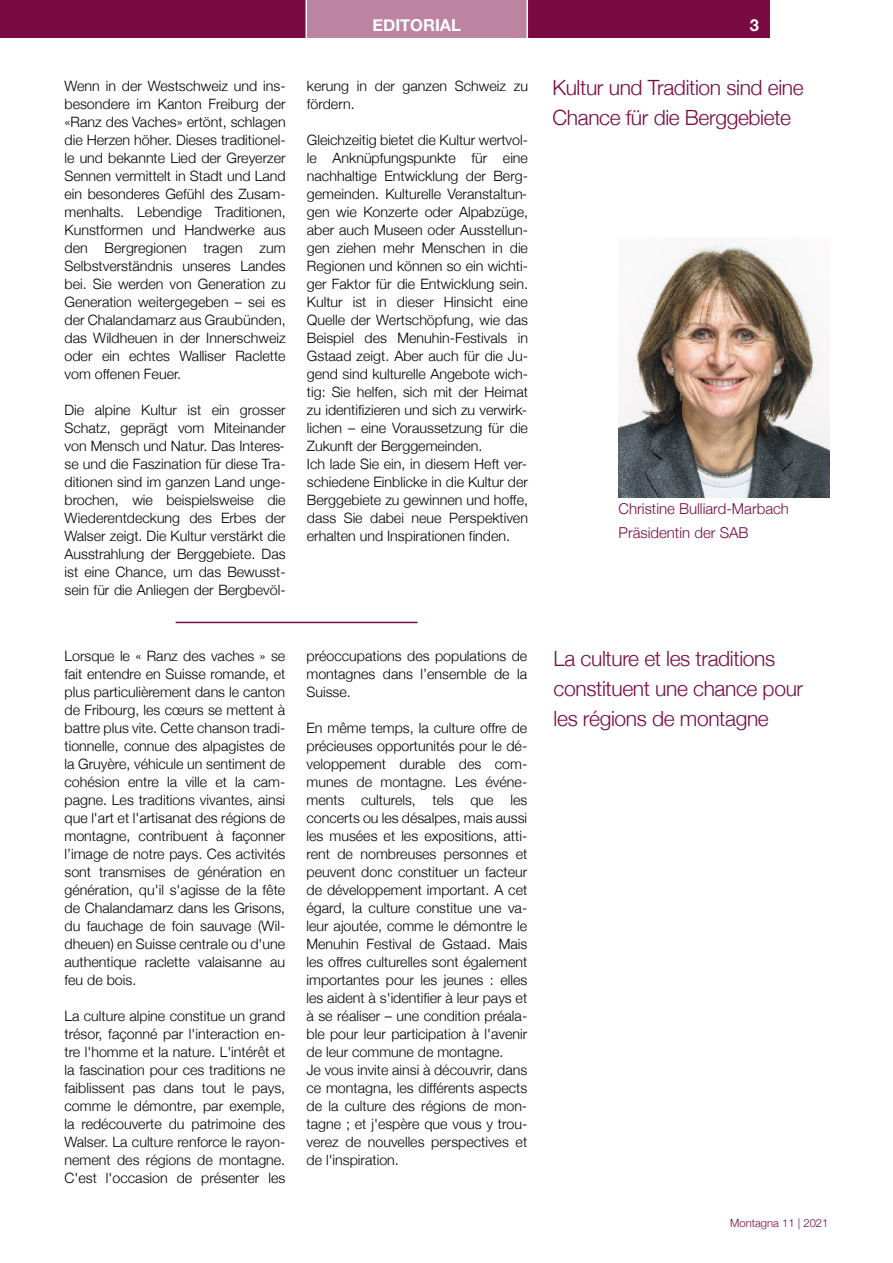
<style>
.page{position:relative;width:893px;height:1263px;background:#fff}
.page>*{position:absolute;margin:0;border:0;box-sizing:border-box;transform-origin:0 0}
.t1{font:21px/30px "font 0000000027294 d 89";letter-spacing:-.015em;color:#7a0a43}
.t2{font:16.5px "font 0000000027294 d 89";color:#fff}
.t3{font:15px/24px "font 0000000027294 d 89";color:#7a0a43}
.t4{font:14.25px/18px "font 0000000027294 d 89";color:#000;text-align:justify}
.t5{font:11.25px "font 0000000027294 d 89";color:#7a0a43}
</style>
<div class="page">
<hr style="left:176px;top:622px;width:241px;height:1px;background:#7a0a43">
<div style="left:0;top:0;width:770px;height:38px;background:#7a0a43"></div>
<div style="left:306px;top:0;width:221px;height:38px;background:#bc84a1"></div>
<hr style="left:526px;top:0;width:2px;height:46px;background:#fff">
<hr style="left:305px;top:0;width:2px;height:46px;background:#fff">
<img style="left:619px;top:237px;width:210px;height:260px">
<p class="t4" style="left:65px;top:76px;width:223px">Wenn in der Westschweiz und ins&shy;besondere im Kanton Freiburg der «Ranz des Vaches» ertönt, schlagen die Herzen höher. Dieses traditionel&shy;le und bekannte Lied der Greyerzer Sennen vermittelt in Stadt und Land ein besonderes Gefühl des Zusam&shy;menhalts. Lebendige Traditionen, Kunstformen und Handwerke aus den Bergregionen tragen zum Selbstverständnis unseres Landes bei. Sie werden von Generation zu Generation weitergegeben – sei es der Chalandamarz aus Graubünden, das Wildheuen in der Innerschweiz oder ein echtes Walliser Raclette vom offenen Feuer.</p>
<p class="t4" style="left:65px;top:400px;width:223px">Die alpine Kultur ist ein grosser Schatz, geprägt vom Miteinander von Mensch und Natur. Das Interes&shy;se und die Faszination für diese Tra&shy;ditionen sind im ganzen Land unge&shy;brochen, wie beispielsweise die Wiederentdeckung des Erbes der Walser zeigt. Die Kultur verstärkt die Ausstrahlung der Berggebiete. Das ist eine Chance, um das Bewusst&shy;sein für die Anliegen der Bergbevöl-</p>
<p class="t2" style="left:372px;top:15px;width:90px">edItorIal</p>
<p class="t2" style="left:750px;top:15px;width:11px">3</p>
<p class="t4" style="left:307px;top:76px;width:223px">kerung in der ganzen Schweiz zu fördern.</p>
<p class="t4" style="left:307px;top:130px;width:223px;text-align:left">Gleichzeitig bietet die Kultur wertvol&shy;le Anknüpfungspunkte für eine nachhaltige Entwicklung der Berg&shy;gemeinden. Kulturelle Veranstaltun&shy;gen wie Konzerte oder Alpabzüge, aber auch Museen oder Ausstellun&shy;gen ziehen mehr Menschen in die Regionen und können so ein wichti&shy;ger Faktor für die Entwicklung sein.<br>Kultur ist in dieser Hinsicht eine Quelle der Wertschöpfung, wie das Beispiel des Menuhin-Festivals in Gstaad zeigt. Aber auch für die Ju&shy;gend sind kulturelle Angebote wich&shy;tig: Sie helfen, sich mit der Heimat zu identifizieren und sich zu verwirk&shy;lichen – eine Voraussetzung für die Zukunft der Berggemeinden.<br>Ich lade Sie ein, in diesem Heft ver&shy;schiedene Einblicke in die Kultur der Berggebiete zu gewinnen und hoffe, dass Sie dabei neue Perspektiven erhalten und Inspirationen finden.</p>
<h1 class="t1" style="left:552px;top:72px;width:253px">Kultur und Tradition sind eine<br>Chance für die Berggebiete</h1>
<p class="t3" style="left:619px;top:496px;width:172px">Christine Bulliard-Marbach<br>Präsidentin der SAB</p>
<p class="t4" style="left:65px;top:646px;width:222px">Lorsque le « Ranz des vaches » se fait entendre en Suisse romande, et plus particulièrement dans le canton de Fribourg, les cœurs se mettent à battre plus vite. Cette chanson tradi&shy;tionnelle, connue des alpagistes de la Gruyère, véhicule un sentiment de cohésion entre la ville et la cam&shy;pagne. Les traditions vivantes, ainsi que l'art et l'artisanat des régions de montagne, contribuent à façonner l’image de notre pays. Ces activités sont transmises de génération en génération, qu'il s'agisse de la fête de Chalandamarz dans les Grisons, du fauchage de foin sauvage (Wil&shy;dheuen) en Suisse centrale ou d'une authentique raclette valaisanne au feu de bois.</p>
<p class="t4" style="left:65px;top:1006px;width:222px">La culture alpine constitue un grand trésor, façonné par l'interaction en&shy;tre l'homme et la nature. L'intérêt et la fascination pour ces traditions ne faiblissent pas dans tout le pays, comme le démontre, par exemple, la redécouverte du patrimoine des Walser. La culture renforce le rayon&shy;nement des régions de montagne.<br>C'est l'occasion de présenter les</p>
<p class="t4" style="left:307px;top:646px;width:222px">préoccupations des populations de montagnes dans l’ensemble de la Suisse.</p>
<p class="t4" style="left:306px;top:718px;width:222px;text-align:left">En même temps, la culture offre de précieuses opportunités pour le dé&shy;veloppement durable des com&shy;munes de montagne. Les événe&shy;ments culturels, tels que les concerts ou les désalpes, mais aussi les musées et les expositions, atti&shy;rent de nombreuses personnes et peuvent donc constituer un facteur de développement important. A cet égard, la culture constitue une va&shy;leur ajoutée, comme le démontre le Menuhin Festival de Gstaad. Mais les offres culturelles sont également importantes pour les jeunes : elles les aident à s'identifier à leur pays et à se réaliser – une condition préala&shy;ble pour leur participation à l'avenir de leur commune de montagne.<br>Je vous invite ainsi à découvrir, dans ce montagna, les différents aspects de la culture des régions de mon&shy;tagne ; et j'espère que vous y trou&shy;verez de nouvelles perspectives et de l'inspiration.</p>
<h1 class="t1" style="left:554px;top:643px;width:251px">La culture et les traditions constituent une chance pour les régions de montagne</h1>
<p class="t5" style="left:730px;top:1216px;width:100px">Montagna 11 | 2021</p>
</div>
